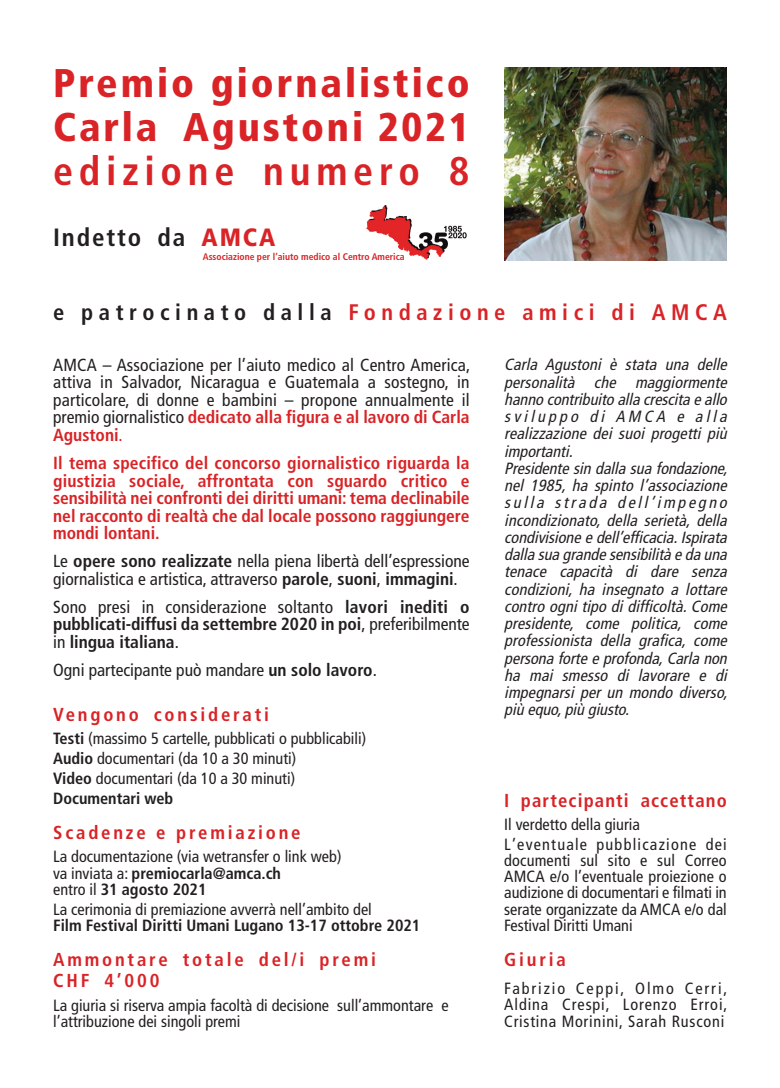
<style>
.page{position:relative;width:780px;height:1088px;background:#fff}
.page>*{position:absolute;margin:0;border:0;box-sizing:border-box;transform-origin:0 0}
.t1{font:900 condensed 40px/43.8px "Frutiger";letter-spacing:.075em;color:#d92326}
.t2{font:700 condensed 40px "Frutiger";letter-spacing:.145em;color:#d92326}
.t3{font:700 condensed 25px "Frutiger";letter-spacing:.075em;color:#231f20}
.t4{font:700 condensed 22.5px "Frutiger";letter-spacing:.245em;color:#d92326}
.t5{font:700 condensed 18.75px/21px "Frutiger";letter-spacing:.15em;color:#d92326}
.t6{font:700 condensed 18.75px "Frutiger";letter-spacing:.06em;color:#d92326}
.t7{font:condensed 17.5px/17.5px "Frutiger";color:#231f20;text-align:justify}
.t8{font:700 condensed 17.5px/17.5px "Frutiger";color:#d92326;text-align:justify}
.t9{font:700 condensed 17.5px/17.5px "Frutiger";letter-spacing:-.005em;color:#231f20;text-align:justify}
.t10{font:italic condensed 16.25px/17.2px "Frutiger";color:#231f20}
.t11{font:condensed 16.25px/16.2px "Frutiger";color:#231f20}
.t12{font:condensed 16.25px/19.8px "Frutiger";letter-spacing:.075em;color:#231f20}
.t13{font:700 condensed 16.25px "Frutiger";color:#231f20}
.t14{font:700 condensed 9.62px "Frutiger";color:#d92326}
.s1{font-weight:900;color:#d92326}
.s2{color:#231f20}
.s3{font-weight:700;color:#d92326}
.s4{color:#d92326}
.s5{font-weight:700}
.s6{font-weight:400}
</style>
<div class="page">
<img style="left:366px;top:206px;width:101px;height:53px">
<img style="left:504px;top:68px;width:222px;height:193px">
<h1 class="t1" style="left:53px;top:65px;width:418px">Premio giornalistico<br>Carla Agustoni 2021</h1>
<h1 class="t2" style="left:53px;top:155px;width:418px">edizione numero 8</h1>
<h2 class="t3" style="left:53px;top:227px;width:224px">Indetto da <span class="s1">AMCA</span></h2>
<p class="t14" style="left:203px;top:252px;width:203px">Associazione per l’aiuto medico al Centro America</p>
<h3 class="t4" style="left:53px;top:303px;width:675px"><span class="s2">e patrocinato dalla</span> Fondazione amici di AMCA</h3>
<p class="t7" style="left:53px;top:357px;width:418px">AMCA – Associazione per l’aiuto medico al Centro America, attiva in Salvador, Nicaragua e Guatemala a sostegno, in particolare, di donne e bambini – propone annualmente il premio giornalistico <span class="s3">dedicato alla figura e al lavoro di Carla Agustoni</span><span class="s4">.</span></p>
<p class="t8" style="left:53px;top:456px;width:418px">Il tema specifico del concorso giornalistico riguarda la giustizia sociale, affrontata con sguardo critico e sensibilità nei confronti dei diritti umani: tema declinabile nel racconto di realtà che dal locale possono raggiungere mondi lontani.</p>
<p class="t7" style="left:53px;top:554px;width:418px">Le <span class="s5">opere sono realizzate</span> nella piena libertà dell’espressione giornalistica e artistica, attraverso <span class="s5">parole</span>, <span class="s5">suoni</span>, <span class="s5">immagini</span>.</p>
<p class="t9" style="left:53px;top:599px;width:418px"><span class="s6">Sono presi in considerazione soltanto</span> lavori inediti o pubblicati-diffusi da settembre 2020 in poi<span class="s6">, preferibilmente in</span> lingua italiana<span class="s6">.</span></p>
<p class="t7" style="left:53px;top:662px;width:325px">Ogni partecipante può mandare <span class="s5">un solo lavoro</span>.</p>
<p class="t5" style="left:53px;top:705px;width:217px">Vengono considerati</p>
<p class="t11" style="left:53px;top:730px;width:314px;line-height:19.8px"><span class="s5">Testi</span> (massimo 5 cartelle, pubblicati o pubblicabili)<br><span class="s5">Audio</span> documentari (da 10 a 30 minuti)<br><span class="s5">Video</span> documentari (da 10 a 30 minuti)<br><span class="s5">Documentari web</span></p>
<p class="t5" style="left:53px;top:823px;width:249px">Scadenze e premiazione</p>
<p class="t11" style="left:53px;top:850px;width:290px">La documentazione (via wetransfer o link web) va inviata a: <span class="s5">premiocarla@amca.ch<br></span>entro il <span class="s5">31 agosto 2021</span></p>
<p class="t11" style="left:53px;top:902px;width:320px">La cerimonia di premiazione avverrà nell’ambito del</p>
<p class="t13" style="left:53px;top:919px;width:368px">Film Festival Diritti Umani Lugano 13-17 ottobre 2021</p>
<p class="t5" style="left:53px;top:950px;width:324px">Ammontare totale del/i premi<br>CHF 4’000</p>
<p class="t11" style="left:53px;top:998px;width:397px">La giuria si riserva ampia facoltà di decisione sull’ammontare e l’attribuzione dei singoli premi</p>
<p class="t10" style="left:504px;top:357px;width:228px">Carla Agustoni è stata una delle personalità che maggiormente hanno contribuito alla crescita e allo sviluppo di AMCA e alla realizzazione dei suoi progetti più importanti.<br>Presidente sin dalla sua fondazione, nel 1985, ha spinto l’associazione sulla strada dell’impegno incondizionato, della serietà, della condivisione e dell’efficacia. Ispirata dalla sua grande sensibilità e da una tenace capacità di dare senza condizioni, ha insegnato a lottare contro ogni tipo di difficoltà. Come presidente, come politica, come professionista della grafica, come persona forte e profonda, Carla non ha mai smesso di lavorare e di impegnarsi per un mondo diverso, più equo, più giusto.</p>
<p class="t6" style="left:504px;top:792px;width:224px">I partecipanti accettano</p>
<p class="t12" style="left:504px;top:816px;width:224px">Il verdetto della giuria<br>L’eventuale pubblicazione dei</p>
<p class="t11" style="left:504px;top:853px;width:224px;text-align:justify">documenti sul sito e sul Correo AMCA e/o l’eventuale proiezione o audizione di documentari e filmati in serate organizzate da AMCA e/o dal Festival Diritti Umani</p>
<p class="t5" style="left:504px;top:951px;width:63px">Giuria</p>
<p class="t11" style="left:504px;top:982px;width:224px;text-align:justify">Fabrizio Ceppi, Olmo Cerri, Aldina Crespi, Lorenzo Erroi, Cristina Morinini, Sarah Rusconi</p>
</div>
